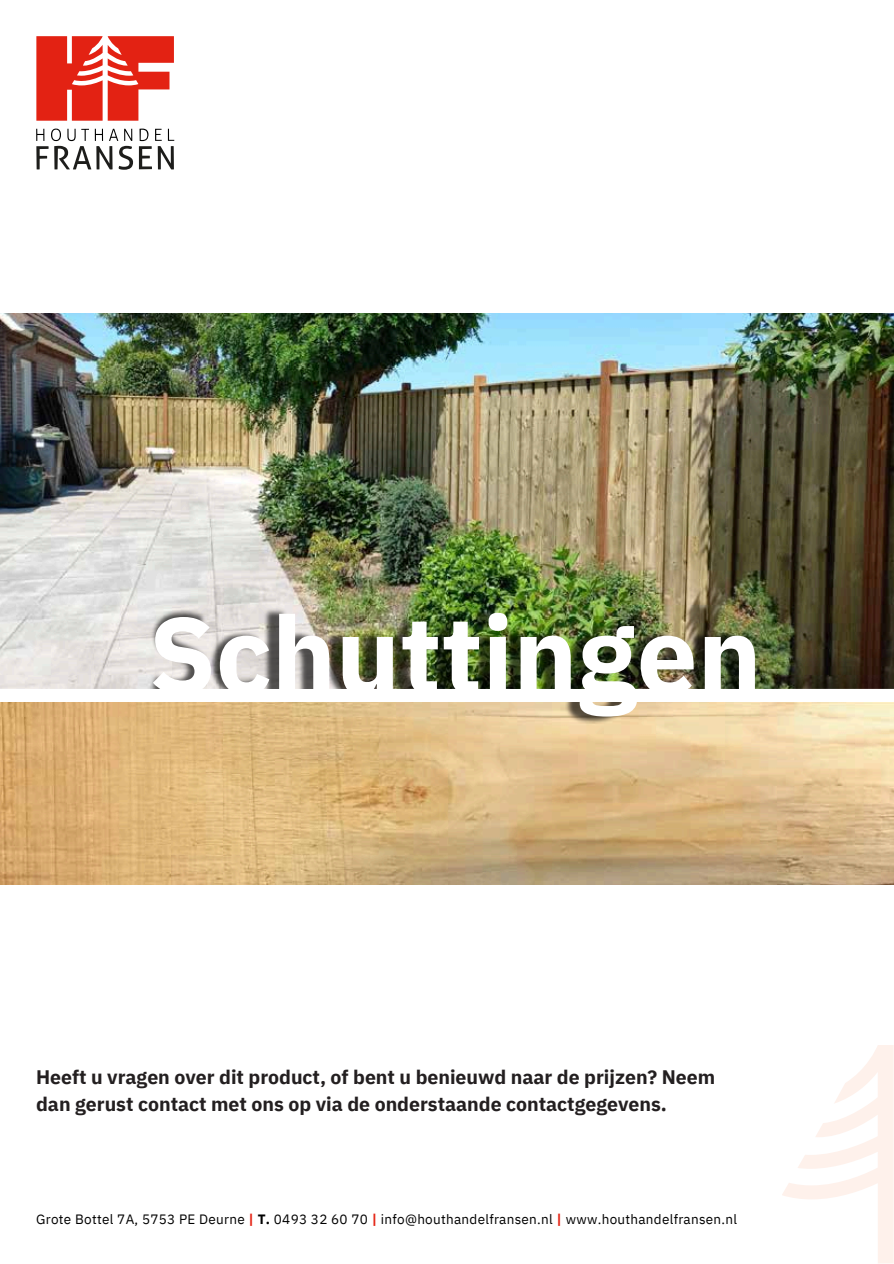
<style>
.page{position:relative;width:894px;height:1264px;background:#fff}
.page>*{position:absolute;margin:0;border:0;box-sizing:border-box;transform-origin:0 0}
.t1{font:700 108px "IBM Plex Sans";color:#fff}
.t2{font:700 19.5px/27px "IBM Plex Sans";color:#231f20}
.t3{font:13.5px "IBM Plex Sans";letter-spacing:.02em;color:#000}
.s1{font-weight:700;color:#e42313}
.s2{font-weight:700}
</style>
<div class="page">
<svg style="left:36px;top:36px;width:138px;height:85px"></svg>
<svg style="left:36px;top:129px;width:97px;height:41px"></svg>
<svg style="left:139px;top:129px;width:35px;height:40px"></svg>
<svg style="left:782px;top:1045px;width:111px;height:218px"></svg>
<img style="left:0;top:314px;width:893px;height:570px">
<img style="left:150px;top:607px;width:597px;height:116px">
<div style="left:0;top:688px;width:893px;height:13px;background:#fff"></div>
<h1 class="t1" style="left:149px;top:583px;width:614px">Schuttingen</h1>
<h2 class="t2" style="left:36px;top:1063px;width:680px">Heeft u vragen over dit product, of bent u benieuwd naar de prijzen? Neem dan gerust contact met ons op via de onderstaande contactgegevens.</h2>
<p class="t3" style="left:36px;top:1210px;width:702px">Grote Bottel 7A, 5753 PE Deurne <span class="s1">|</span> <span class="s2">T.</span> 0493 32 60 70 <span class="s1">|</span> info@houthandelfransen.nl <span class="s1">|</span> www.houthandelfransen.nl</p>
</div>
